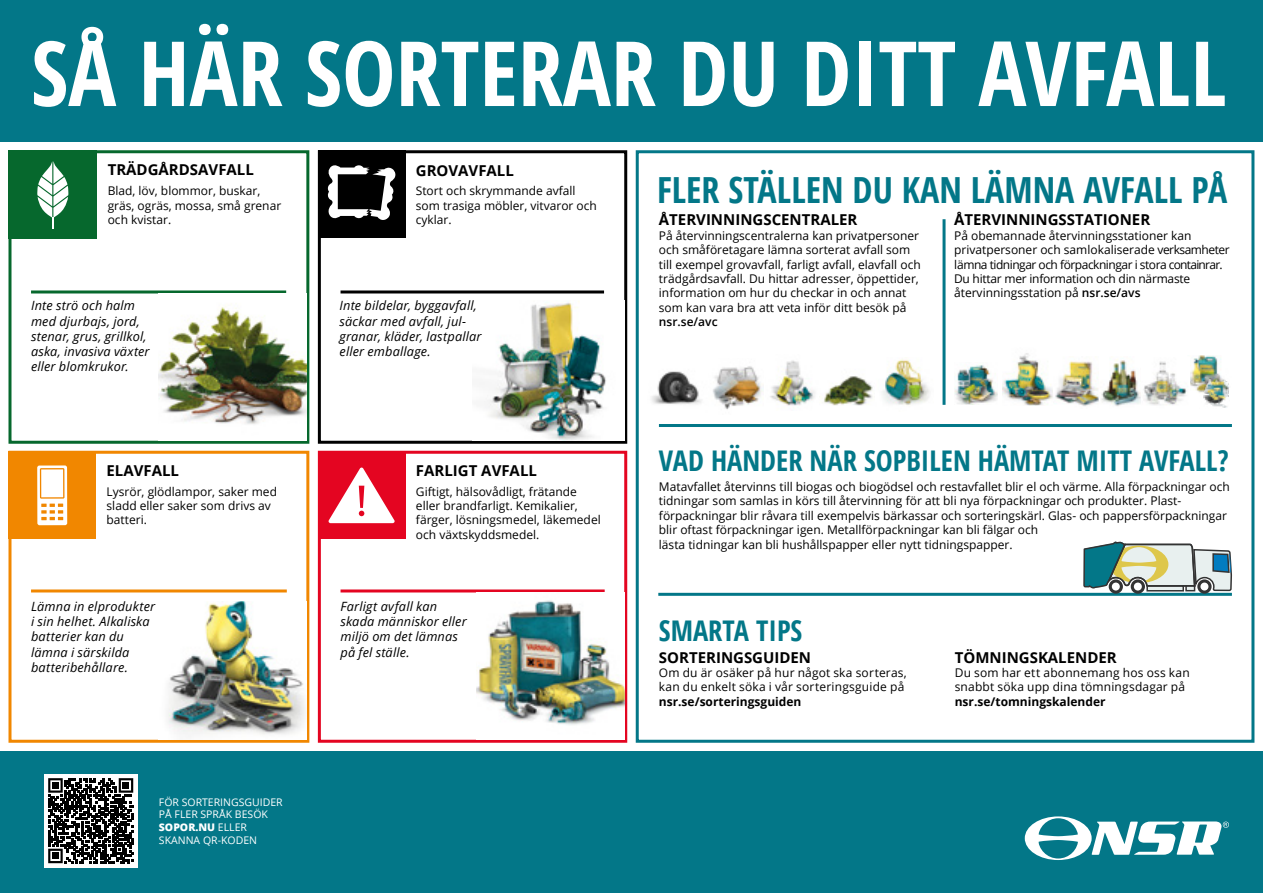
<style>
.page{position:relative;width:1263px;height:893px;background:#fff}
.page>*{position:absolute;margin:0;border:0;box-sizing:border-box;transform-origin:0 0}
.Rubrik_2{font:700 90px "Open Sans Condensed";color:#fff}
.Rubrik_3_-_Engelska{font:700 36px "Open Sans Condensed";color:#037788}
.Rubrik_3_-_Engelska-2{font:700 28.5px "Open Sans Condensed";color:#037788}
.Rubrik_3_-_Engelska-3{font:700 15px "Open Sans";color:#000}
.Rubrik_3{font:700 15px "Open Sans";color:#000}
.Brödtext{font:italic 12.75px/15.3px "Open Sans";letter-spacing:.01em;color:#000}
.Brödtext-2{font:12px/14.4px "Open Sans";color:#000}
.Rubrik_3-2{font:10.5px/12.6px "Open Sans";color:#fff}
.s1{font-weight:800}
.s2{font-weight:600}
.s3{font-weight:700}
</style>
<div class="page">
<div style="left:0;top:751px;width:1263px;height:142px;background:#037788"></div>
<div style="left:0;top:0;width:1263px;height:142px;background:#037788"></div>
<svg style="left:1025px;top:816px;width:204px;height:44px"></svg>
<div style="left:9px;top:150px;width:300px;height:294px;border:3px solid #06682d"></div>
<div style="left:9px;top:451px;width:300px;height:292px;border:3px solid #f18700"></div>
<div style="left:318px;top:150px;width:309px;height:294px;border:3px solid #000"></div>
<div style="left:318px;top:451px;width:309px;height:292px;border:3px solid #e40521"></div>
<hr style="left:31px;top:290px;width:255px;height:3px;background:#06682d">
<hr style="left:31px;top:589px;width:256px;height:3px;background:#f18700">
<hr style="left:340px;top:290px;width:264px;height:3px;background:#000">
<hr style="left:340px;top:589px;width:265px;height:3px;background:#e40521">
<div style="left:636px;top:150px;width:618px;height:593px;border:3px solid #037788"></div>
<img style="left:159px;top:601px;width:148px;height:139px">
<div style="left:9px;top:452px;width:87px;height:87px;background:#f18700"></div>
<svg style="left:37px;top:465px;width:30px;height:60px"></svg>
<div style="left:41px;top:469px;width:22px;height:28px;background:#fff"></div>
<img style="left:477px;top:592px;width:147px;height:148px">
<div style="left:318px;top:452px;width:87px;height:87px;background:#e40521"></div>
<svg style="left:328px;top:468px;width:67px;height:55px"></svg>
<img style="left:472px;top:301px;width:152px;height:140px">
<img style="left:651px;top:371px;width:51px;height:33px">
<img style="left:713px;top:366px;width:50px;height:44px">
<img style="left:770px;top:360px;width:45px;height:46px">
<img style="left:824px;top:376px;width:49px;height:30px">
<img style="left:882px;top:359px;width:48px;height:46px">
<svg style="left:318px;top:150px;width:87px;height:88px"></svg>
<img style="left:159px;top:293px;width:148px;height:148px">
<div style="left:9px;top:150px;width:88px;height:89px;background:#06682d"></div>
<svg style="left:37px;top:161px;width:32px;height:68px"></svg>
<hr style="left:942px;top:219px;width:3px;height:186px;background:#037788">
<hr style="left:659px;top:424px;width:573px;height:3px;background:#037788">
<hr style="left:658px;top:593px;width:574px;height:3px;background:#037788">
<img style="left:954px;top:365px;width:43px;height:40px">
<img style="left:1002px;top:353px;width:51px;height:53px">
<img style="left:1055px;top:361px;width:27px;height:44px">
<svg style="left:1082px;top:150px;width:151px;height:446px"></svg>
<div style="left:44px;top:774px;width:93px;height:93px;background:#fff"></div>
<svg style="left:48px;top:778px;width:85px;height:85px"></svg>
<div style="left:52px;top:853px;width:7px;height:6px;background:#000"></div>
<p class="Rubrik_2" style="left:31px;top:11px;width:1197px">SÅ HÄR SORTERAR DU DITT AVFALL</p>
<p class="Rubrik_3" style="left:108px;top:159px;width:148px">TRÄDGÅRDSAVFALL</p>
<p class="Rubrik_3" style="left:416px;top:160px;width:100px">GROVAVFALL</p>
<p class="Brödtext-2" style="left:108px;top:183px;width:175px">Blad, löv, blommor, buskar, gräs, ogräs, mossa, små grenar och kvistar.</p>
<p class="Brödtext-2" style="left:416px;top:184px;width:183px">Stort och skrymmande avfall som trasiga möbler, vitvaror och cyklar.</p>
<p class="Brödtext" style="left:31px;top:298px;width:120px">Inte strö och halm med djurbajs, jord, stenar, grus, grillkol, aska, invasiva växter eller blomkrukor.</p>
<p class="Brödtext" style="left:340px;top:298px;width:139px">Inte bildelar, byggavfall, säckar med avfall, jul-</p>
<p class="Brödtext" style="left:340px;top:328px;width:143px">granar, kläder, lastpallar eller emballage.</p>
<p class="Rubrik_3" style="left:107px;top:460px;width:74px">ELAVFALL</p>
<p class="Rubrik_3" style="left:416px;top:460px;width:123px">FARLIGT AVFALL</p>
<p class="Brödtext-2" style="left:107px;top:484px;width:172px">Lysrör, glödlampor, saker med sladd eller saker som drivs av batteri.</p>
<p class="Brödtext-2" style="left:416px;top:484px;width:186px">Giftigt, hälsovådligt, frätande eller brandfarligt. Kemikalier, färger, lösningsmedel, läkemedel och växtskyddsmedel.</p>
<p class="Brödtext" style="left:31px;top:598px;width:126px">Lämna in elprodukter i sin helhet. Alkaliska batterier kan du lämna i särskilda batteribehållare.</p>
<p class="Rubrik_3-2" style="left:159px;top:795px;width:125px">FÖR SORTERINGSGUIDER<br>PÅ FLER SPRÅK BESÖK<br><span class="s1">SOPOR.NU</span> ELLER<br>SKANNA QR-KODEN</p>
<p class="Brödtext" style="left:340px;top:598px;width:128px">Farligt avfall kan skada människor eller miljö om det lämnas på fel ställe.</p>
<p class="Rubrik_3_-_Engelska" style="left:657px;top:165px;width:572px">FLER STÄLLEN DU KAN LÄMNA AVFALL PÅ</p>
<p class="Rubrik_3_-_Engelska-3" style="left:659px;top:209px;width:200px">ÅTERVINNINGSCENTRALER</p>
<p class="Brödtext-2" style="left:659px;top:228px;width:263px">På återvinningscentralerna kan privatpersoner och småföretagare lämna sorterat avfall som till exempel grovavfall, farligt avfall, elavfall och trädgårdsavfall. Du hittar adresser, öppettider, information om hur du checkar in och annat som kan vara bra att veta inför ditt besök på <span class="s2">nsr.se/avc</span></p>
<p class="Rubrik_3_-_Engelska-3" style="left:954px;top:209px;width:198px">ÅTERVINNINGSSTATIONER</p>
<p class="Brödtext-2" style="left:954px;top:228px;width:277px">På obemannade återvinningsstationer kan privatpersoner och samlokaliserade verksamheter lämna tidningar och förpackningar i stora containrar.<br>Du hittar mer information och din närmaste återvinningsstation på <span class="s2">nsr.se/avs</span></p>
<p class="Rubrik_3_-_Engelska-2" style="left:659px;top:441px;width:571px">VAD HÄNDER NÄR SOPBILEN HÄMTAT MITT AVFALL?</p>
<p class="Brödtext-2" style="left:659px;top:479px;width:572px">Matavfallet återvinns till biogas och biogödsel och restavfallet blir el och värme. Alla förpackningar och tidningar som samlas in körs till återvinning för att bli nya förpackningar och produkter. Plast-</p>
<p class="Brödtext-2" style="left:659px;top:508px;width:570px">förpackningar blir råvara till exempelvis bärkassar och sorteringskärl. Glas- och pappersförpackningar blir oftast förpackningar igen. Metallförpackningar kan bli fälgar och<br>lästa tidningar kan bli hushållspapper eller nytt tidningspapper.</p>
<p class="Rubrik_3_-_Engelska-2" style="left:659px;top:610px;width:145px">SMARTA TIPS</p>
<p class="Rubrik_3_-_Engelska-3" style="left:659px;top:646px;width:154px">SORTERINGSGUIDEN</p>
<p class="Brödtext-2" style="left:659px;top:665px;width:249px">Om du är osäker på hur något ska sorteras, kan du enkelt söka i vår sorteringsguide på <span class="s3">nsr.se/sorteringsguiden</span></p>
<p class="Rubrik_3_-_Engelska-3" style="left:955px;top:646px;width:164px">TÖMNINGSKALENDER</p>
<p class="Brödtext-2" style="left:955px;top:665px;width:236px">Du som har ett abonnemang hos oss kan snabbt söka upp dina tömningsdagar på <span class="s3">nsr.se/tomningskalender</span></p>
</div>
